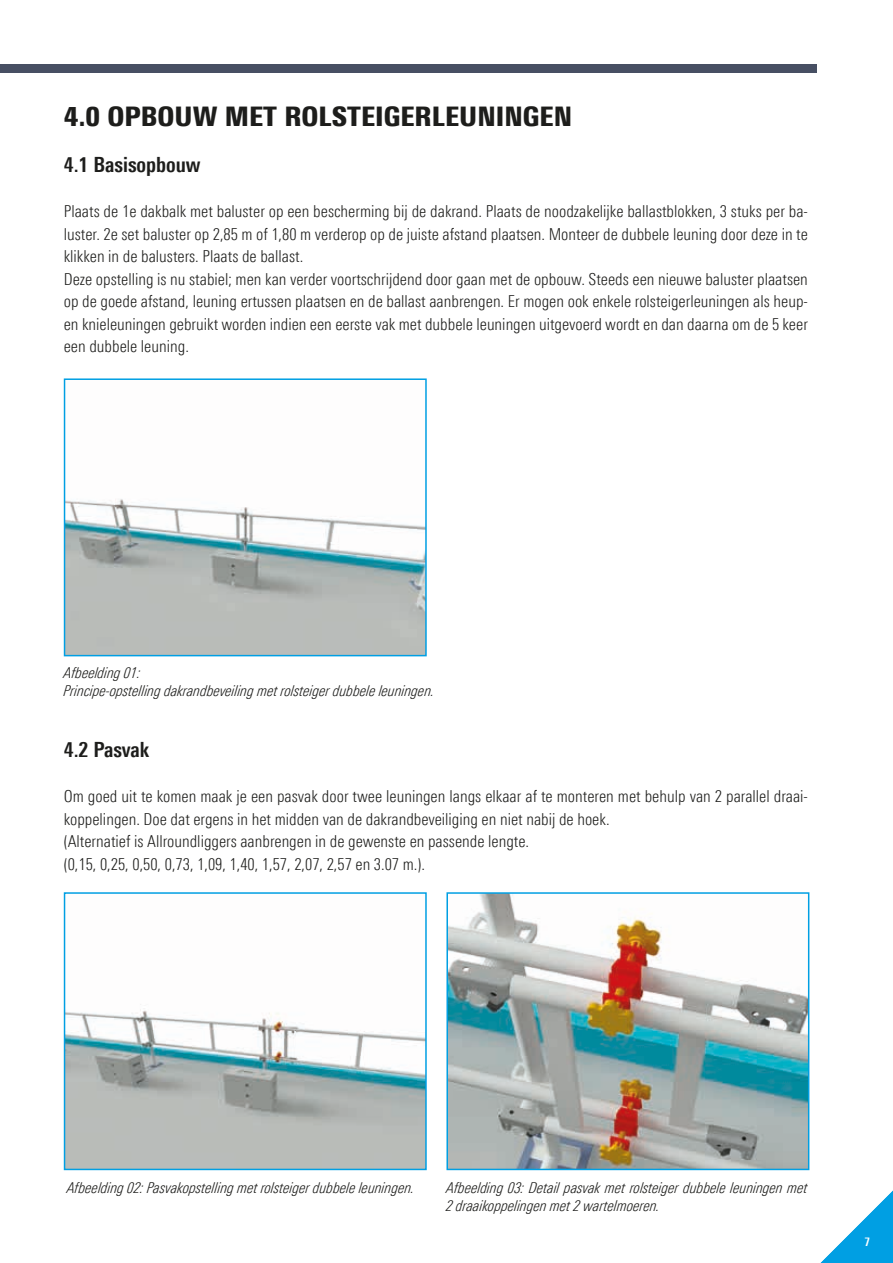
<style>
.page{position:relative;width:893px;height:1263px;background:#fff}
.page>*{position:absolute;margin:0;border:0;box-sizing:border-box;transform-origin:0 0}
.t1{font:900 27px "Linotype Univers 820 Cn";color:#1d1d1b}
.t2{font:700 21px "Linotype Univers 620 Cn";color:#1d1d1b}
.t3{font:300 16.5px/22.5px "Linotype Univers 320 Cn";color:#1d1d1b}
.t4{font:15px/18px "Linotype Univers 321 Cn Lt It";color:#1d1d1b}
.t5{font:700 12px "Linotype Univers 620 Cn";color:#fff}
</style>
<div class="page">
<svg style="left:820px;top:1190px;width:73px;height:73px"></svg>
<div style="left:0;top:64px;width:816px;height:8px;background:#474f63"></div>
<img style="left:67px;top:499px;width:357px;height:154px">
<div style="left:64px;top:378px;width:363px;height:278px;border:2px solid #009fe3"></div>
<img style="left:67px;top:1004px;width:357px;height:163px">
<div style="left:64px;top:892px;width:363px;height:278px;border:2px solid #009fe3"></div>
<img style="left:449px;top:895px;width:357px;height:272px">
<div style="left:446px;top:892px;width:363px;height:278px;border:2px solid #009fe3"></div>
<h1 class="t1" style="left:64px;top:100px;width:510px">4.0 OPBOUW MET ROLSTEIGERLEUNINGEN</h1>
<p class="t2" style="left:64px;top:152px;width:138px">4.1 Basisopbouw</p>
<p class="t3" style="left:64px;top:200px;width:746px">Plaats de 1e dakbalk met baluster op een bescherming bij de dakrand. Plaats de noodzakelijke ballastblokken, 3 stuks per ba&shy;luster. 2e set baluster op 2,85 m of 1,80 m verderop op de juiste afstand plaatsen. Monteer de dubbele leuning door deze in te klikken in de balusters. Plaats de ballast.<br>Deze opstelling is nu stabiel; men kan verder voortschrijdend door gaan met de opbouw. Steeds een nieuwe baluster plaatsen op de goede afstand, leuning ertussen plaatsen en de ballast aanbrengen. Er mogen ook enkele rolsteigerleuningen als heup&shy;en knieleuningen gebruikt worden indien een eerste vak met dubbele leuningen uitgevoerd wordt en dan daarna om de 5 keer een dubbele leuning.</p>
<p class="t4" style="left:64px;top:664px;width:372px">Afbeelding 01:<br>Principe-opstelling dakrandbeveiling met rolsteiger dubbele leuningen.</p>
<p class="t2" style="left:64px;top:737px;width:87px">4.2 Pasvak</p>
<p class="t3" style="left:64px;top:785px;width:746px">Om goed uit te komen maak je een pasvak door twee leuningen langs elkaar af te monteren met behulp van 2 parallel draai&shy;koppelingen. Doe dat ergens in het midden van de dakrandbeveiliging en niet nabij de hoek.<br>(Alternatief is Allroundliggers aanbrengen in de gewenste en passende lengte.<br>(0,15, 0,25, 0,50, 0,73, 1,09, 1,40, 1,57, 2,07, 2,57 en 3.07 m.).</p>
<p class="t4" style="left:67px;top:1179px;width:349px">Afbeelding 02: Pasvakopstelling met rolsteiger dubbele leuningen.</p>
<p class="t4" style="left:446px;top:1179px;width:363px">Afbeelding 03: Detail pasvak met rolsteiger dubbele leuningen met<br>2 draaikoppelingen met 2 wartelmoeren.</p>
<p class="t5" style="left:865px;top:1235px;width:7px">7</p>
</div>
